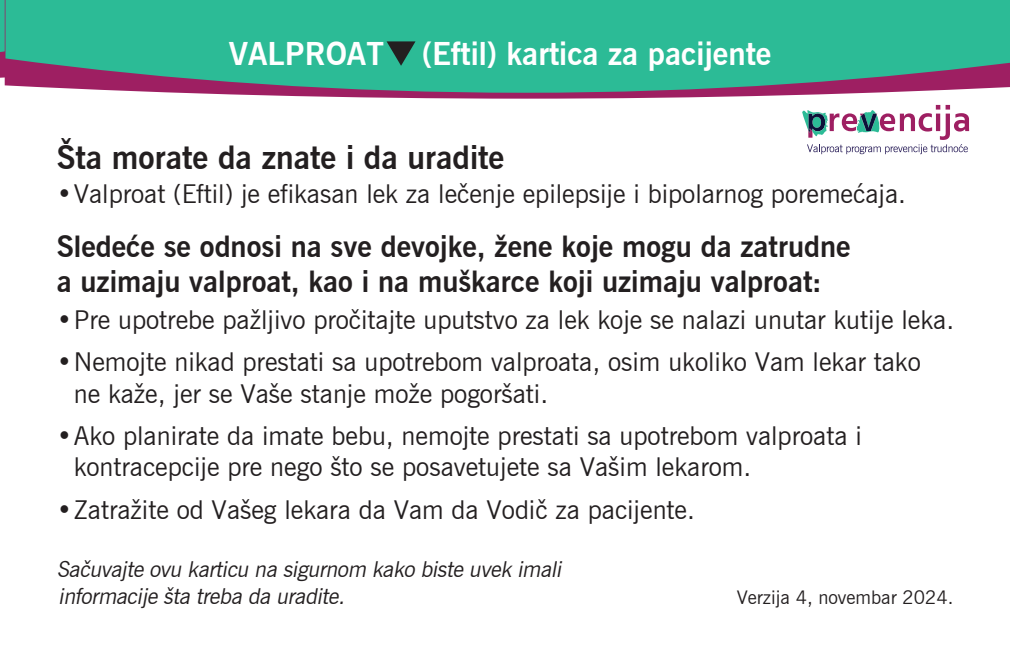
<style>
.page{position:relative;width:1010px;height:669px;background:#fff}
.page>*{position:absolute;margin:0;border:0;box-sizing:border-box;transform-origin:0 0}
.t1{font:700 32px "News Gothic BT";color:#231f20}
.t2{font:700 31.2px "News Gothic BT";color:#fff}
.t3{font:700 29.2px/35.2px "News Gothic BT";color:#231f20}
.t4{font:26px/31.2px "News Gothic BT";color:#231f20}
.t5{font:italic 22px/26.4px "News Gothic BT";color:#231f20}
.t6{font:18.8px "News Gothic BT";color:#231f20}
</style>
<div class="page">
<svg style="left:0;top:0;width:5px;height:86px"></svg>
<svg style="left:188px;top:93px;width:673px;height:6px;fill:#9e1f62"></svg>
<svg style="left:5px;top:0;width:1004px;height:93px;fill:#2cbb96"></svg>
<svg style="left:386px;top:41px;width:29px;height:25px"></svg>
<svg style="left:802px;top:105px;width:166px;height:49px"></svg>
<p class="t2" style="left:229px;top:35px;width:544px">VALPROAT (Eftil) kartica za pacijente</p>
<p class="t1" style="left:57px;top:138px;width:449px">Šta morate da znate i da uradite</p>
<p class="t4" style="left:57px;top:178px;width:850px">•Valproat (Eftil) je efikasan lek za lečenje epilepsije i bipolarnog poremećaja.</p>
<p class="t3" style="left:57px;top:229px;width:795px">Sledeće se odnosi na sve devojke, žene koje mogu da zatrudne a uzimaju valproat, kao i na muškarce koji uzimaju valproat:</p>
<p class="t4" style="left:57px;top:304px;width:898px">•Pre upotrebe pažljivo pročitajte uputstvo za lek koje se nalazi unutar kutije leka.</p>
<p class="t4" style="left:74px;top:346px;width:848px;text-indent:-17px">•Nemojte nikad prestati sa upotrebom valproata, osim ukoliko Vam lekar tako ne kaže, jer se Vaše stanje može pogoršati.</p>
<p class="t4" style="left:74px;top:420px;width:789px;text-indent:-17px">•Ako planirate da imate bebu, nemojte prestati sa upotrebom valproata i kontracepcije pre nego što se posavetujete sa Vašim lekarom.</p>
<p class="t4" style="left:57px;top:494px;width:639px">•Zatražite od Vašeg lekara da Vam da Vodič za pacijente.</p>
<p class="t5" style="left:57px;top:556px;width:510px">Sačuvajte ovu karticu na sigurnom kako biste uvek imali informacije šta treba da uradite.</p>
<p class="t6" style="left:736px;top:586px;width:218px">Verzija 4, novembar 2024.</p>
</div>
